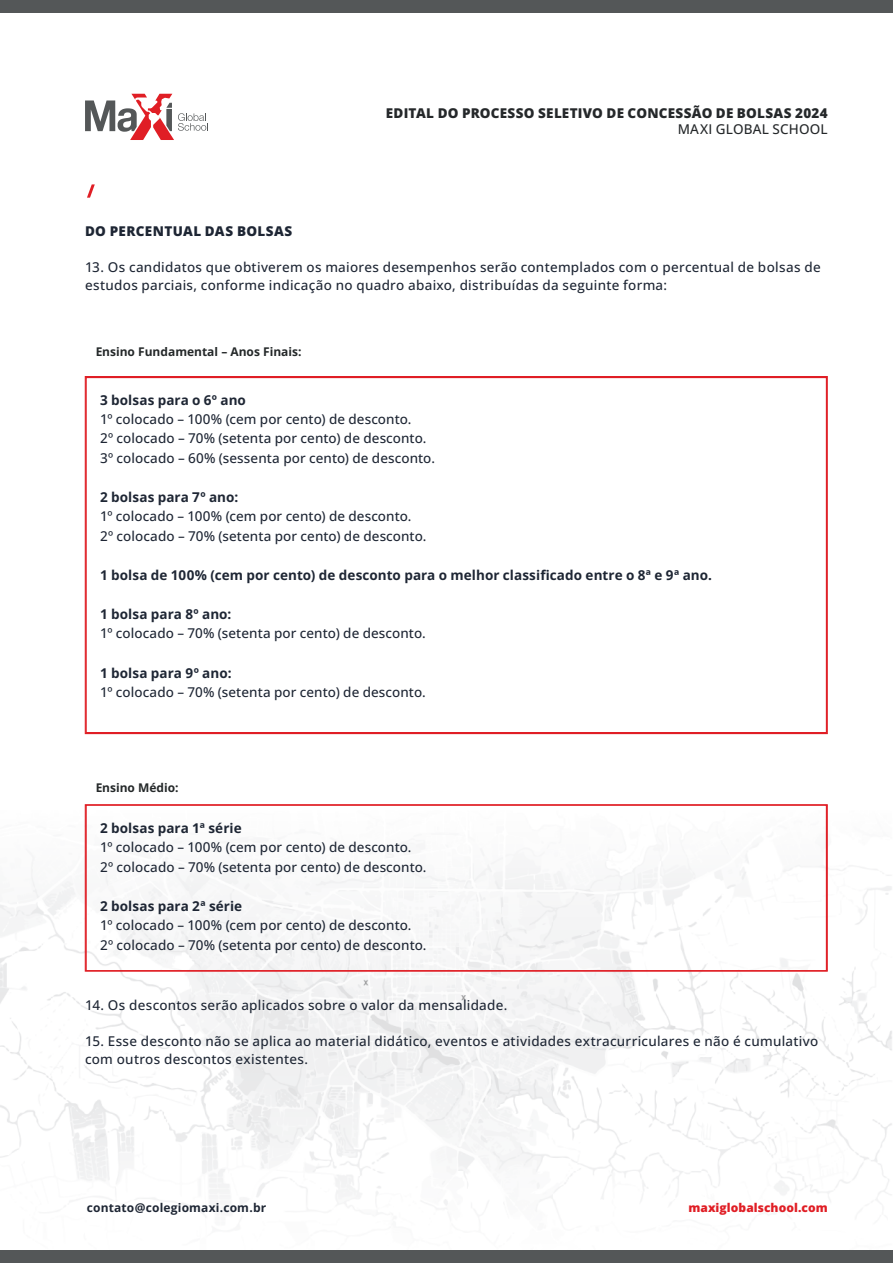
<style>
.page{position:relative;width:893px;height:1263px;background:#fff}
.page>*{position:absolute;margin:0;border:0;box-sizing:border-box;transform-origin:0 0}
.t1{font:500 13.5px/19.5px "Open Sans";letter-spacing:.015em;color:#1e2634}
.t2{font:700 13.5px "Open Sans";letter-spacing:.005em;color:#1e2634}
.t3{font:800 13.5px "Open Sans";letter-spacing:.015em;color:#25282a}
.t4{font:800 13.5px "Open Sans";letter-spacing:.025em;color:#1e2634}
.t5{font:500 13.5px "Open Sans";letter-spacing:.015em;color:#25282a}
.t6{font:700 12px "Open Sans";color:#242829}
.t7{font:700 12px "Open Sans";letter-spacing:.015em;color:#1e2634}
.t8{font:800 12px "Open Sans";letter-spacing:.005em;color:#e01e25}
</style>
<div class="page">
<img style="left:0;top:804px;width:892px;height:413px">
<svg style="left:87px;top:184px;width:8px;height:14px"></svg>
<div style="left:0;top:0;width:893px;height:13px;background:#545758"></div>
<div style="left:0;top:1250px;width:893px;height:13px;background:#545758"></div>
<div style="left:86px;top:805px;width:741px;height:166px;border:1px solid #e01e25"></div>
<svg style="left:85px;top:94px;width:123px;height:46px"></svg>
<p class="t3" style="left:386px;top:102px;width:443px">EDITAL DO PROCESSO SELETIVO DE CONCESSÃO DE BOLSAS 2024</p>
<p class="t5" style="left:678px;top:120px;width:152px">MAXI GLOBAL SCHOOL</p>
<p class="t4" style="left:85px;top:220px;width:209px">DO PERCENTUAL DAS BOLSAS</p>
<p class="t1" style="left:85px;top:257px;width:737px;line-height:18px">13. Os candidatos que obtiverem os maiores desempenhos serão contemplados com o percentual de bolsas de estudos parciais, conforme indicação no quadro abaixo, distribuídas da seguinte forma:</p>
<p class="t6" style="left:95px;top:343px;width:208px">Ensino Fundamental – Anos Finais:</p>
<p class="t2" style="left:100px;top:390px;width:147px">3 bolsas para o 6º ano</p>
<p class="t1" style="left:100px;top:409px;width:336px">1º colocado – 100% (cem por cento) de desconto.<br>2º colocado – 70% (setenta por cento) de desconto.<br>3º colocado – 60% (sessenta por cento) de desconto.</p>
<p class="t2" style="left:100px;top:487px;width:140px">2 bolsas para 7º ano:</p>
<p class="t1" style="left:100px;top:506px;width:328px">1º colocado – 100% (cem por cento) de desconto.<br>2º colocado – 70% (setenta por cento) de desconto.</p>
<p class="t2" style="left:100px;top:565px;width:613px">1 bolsa de 100% (cem por cento) de desconto para o melhor classificado entre o 8ª e 9ª ano.</p>
<p class="t2" style="left:100px;top:604px;width:133px">1 bolsa para 8º ano:</p>
<p class="t1" style="left:100px;top:623px;width:327px">1º colocado – 70% (setenta por cento) de desconto.</p>
<p class="t2" style="left:100px;top:663px;width:133px">1 bolsa para 9º ano:</p>
<p class="t1" style="left:100px;top:682px;width:327px">1º colocado – 70% (setenta por cento) de desconto.</p>
<p class="t6" style="left:95px;top:779px;width:85px">Ensino Médio:</p>
<p class="t2" style="left:100px;top:818px;width:143px">2 bolsas para 1ª série</p>
<p class="t1" style="left:100px;top:837px;width:328px">1º colocado – 100% (cem por cento) de desconto.<br>2º colocado – 70% (setenta por cento) de desconto.</p>
<p class="t2" style="left:100px;top:896px;width:144px">2 bolsas para 2ª série</p>
<p class="t1" style="left:100px;top:915px;width:328px">1º colocado – 100% (cem por cento) de desconto.<br>2º colocado – 70% (setenta por cento) de desconto.</p>
<p class="t1" style="left:85px;top:994px;width:424px">14. Os descontos serão aplicados sobre o valor da mensalidade.</p>
<p class="t1" style="left:85px;top:1031px;width:735px;line-height:18px">15. Esse desconto não se aplica ao material didático, eventos e atividades extracurriculares e não é cumulativo com outros descontos existentes.</p>
<p class="t7" style="left:87px;top:1199px;width:181px">contato@colegiomaxi.com.br</p>
<p class="t8" style="left:688px;top:1198px;width:141px">maxiglobalschool.com</p>
</div>
